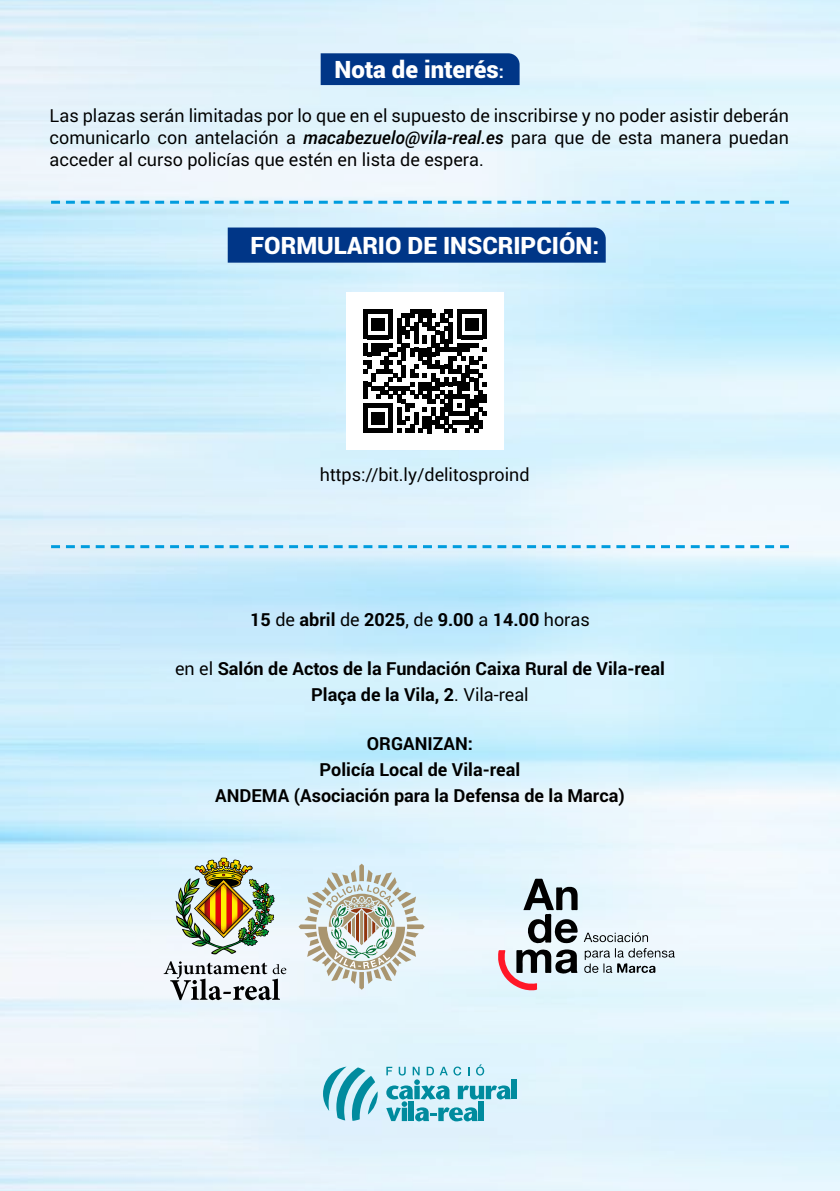
<style>
.page{position:relative;width:840px;height:1191px;background:#fff}
.page>*{position:absolute;margin:0;border:0;box-sizing:border-box;transform-origin:0 0}
.t1{font:900 24px "Roboto";color:#fff}
.t2{font:18px/21.6px "Roboto";color:#000;text-align:justify}
.t3{font:700 18px/26px "Roboto";color:#000;text-align:center}
.s1{font-weight:700;font-size:18px}
.s2{font-weight:500;font-style:italic}
.s3{font-weight:700}
.s4{font-weight:400}
</style>
<div class="page">
<img style="left:0;top:0;width:839px;height:1191px">
<svg style="left:51px;top:545px;width:737px;height:3px;background:#60c0ea"></svg>
<svg style="left:51px;top:201px;width:737px;height:3px;background:#62c2ea"></svg>
<div style="left:320px;top:53px;width:199px;height:32px;background:#003687"></div>
<img style="left:175px;top:857px;width:99px;height:98px">
<svg style="left:163px;top:961px;width:123px;height:39px"></svg>
<div style="left:346px;top:292px;width:157px;height:158px;background:#fff"></div>
<svg style="left:363px;top:309px;width:123px;height:124px"></svg>
<div style="left:227px;top:227px;width:378px;height:36px;background:#003687"></div>
<svg style="left:298px;top:863px;width:126px;height:126px;background:#cdd4cd"></svg>
<svg style="left:497px;top:878px;width:80px;height:112px;background:#acaeb4"></svg>
<svg style="left:583px;top:948px;width:91px;height:25px;background:#b9c3c8"></svg>
<svg style="left:583px;top:932px;width:64px;height:10px"></svg>
<div style="left:511px;top:1079px;width:5px;height:20px;background:#008b9e"></div>
<svg style="left:386px;top:1064px;width:124px;height:57px;background:#9ad2df"></svg>
<div style="left:478px;top:1101px;width:6px;height:20px;background:#008b9e"></div>
<svg style="left:323px;top:1066px;width:54px;height:54px;background:#84c8d6"></svg>
<h1 class="t1" style="left:334px;top:53px;width:171px">Nota de interés<span class="s1">:</span></h1>
<p class="t2" style="left:50px;top:105px;width:740px">Las plazas serán limitadas por lo que en el supuesto de inscribirse y no poder asistir deberán comunicarlo con antelación a <span class="s2">macabezuelo@vila-real.es</span> para que de esta manera puedan acceder al curso policías que estén en lista de espera.</p>
<h1 class="t1" style="left:250px;top:229px;width:350px">FORMULARIO DE INSCRIPCIÓN<span class="s3">:</span></h1>
<p class="t2" style="left:319px;top:463px;width:211px">https://bit.ly/delitosproind</p>
<p class="t3" style="left:250px;top:606px;width:341px">15 <span class="s4">de</span> abril <span class="s4">de</span> 2025<span class="s4">, de</span> 9.00 <span class="s4">a</span> 14.00 <span class="s4">horas</span></p>
<p class="t3" style="left:175px;top:655px;width:491px"><span class="s4">en el</span> Salón de Actos de la Fundación Caixa Rural de Vila-real<br>Plaça de la Vila, 2<span class="s4">. Vila-real</span></p>
<p class="t3" style="left:215px;top:729px;width:410px">ORGANIZAN:<br>Policía Local de Vila-real<br>ANDEMA (Asociación para la Defensa de la Marca)</p>
</div>
